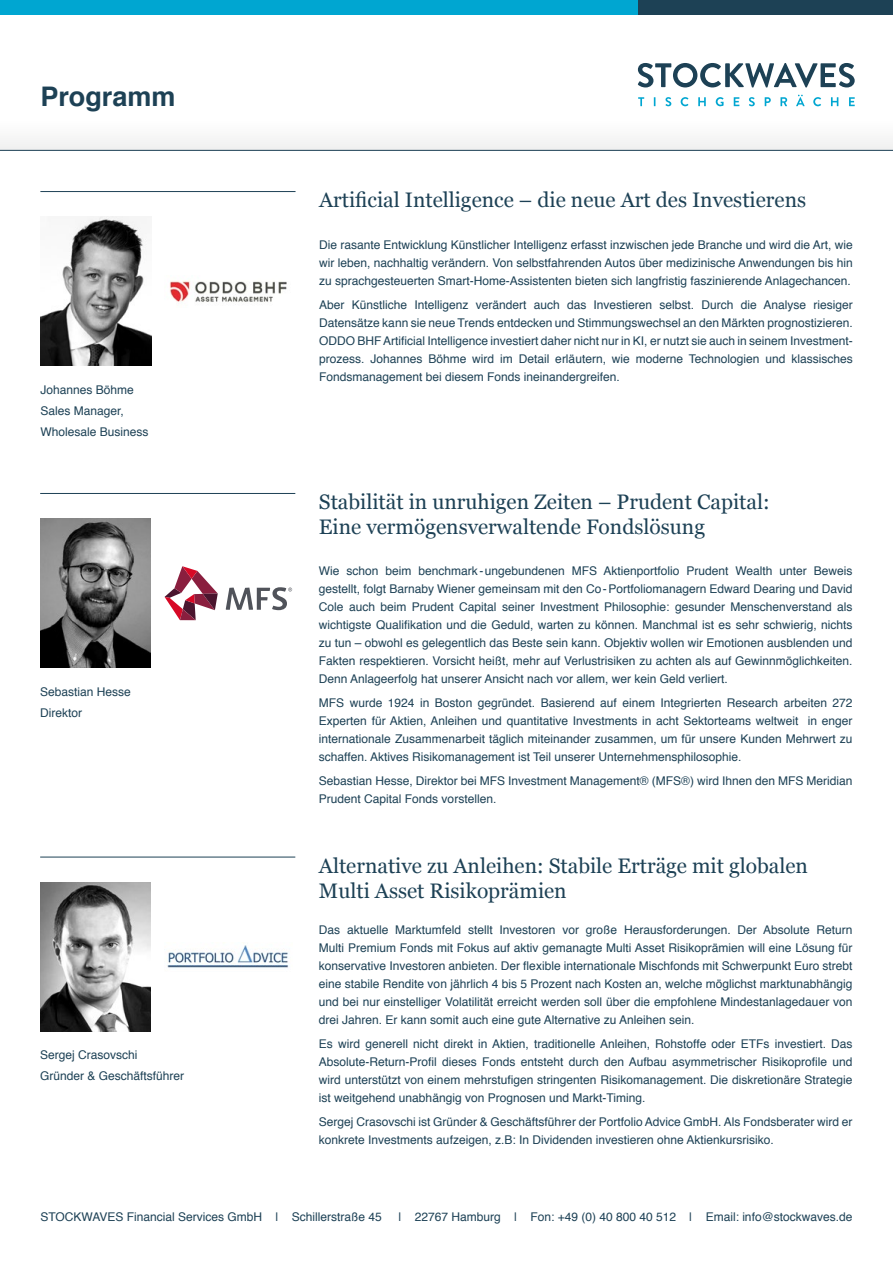
<style>
.page{position:relative;width:893px;height:1263px;background:#fff}
.page>*{position:absolute;margin:0;border:0;box-sizing:border-box;transform-origin:0 0}
.t1{font:700 27px "Helvetica";color:#1d4155}
.t2{font:21px/25.2px "Georgia";color:#1d4155}
.t3{font:12px/18px "Helvetica";color:#1d4155;text-align:justify}
</style>
<div class="page">
<div style="left:0;top:0;width:132px;height:14px;background:#00a6d1"></div>
<div style="left:131px;top:0;width:301px;height:14px;background:#00a6d1"></div>
<div style="left:431px;top:0;width:239px;height:14px;background:#00a6d1"></div>
<div style="left:638px;top:0;width:255px;height:14px;background:#1d4155"></div>
<div style="left:0;top:120px;width:893px;height:31px;background:#f7f7f7"></div>
<svg style="left:638px;top:97px;width:6px;height:9px"></svg>
<svg style="left:665px;top:97px;width:6px;height:9px"></svg>
<svg style="left:681px;top:97px;width:7px;height:9px"></svg>
<svg style="left:698px;top:97px;width:8px;height:9px"></svg>
<svg style="left:716px;top:97px;width:8px;height:9px"></svg>
<svg style="left:734px;top:97px;width:5px;height:9px"></svg>
<svg style="left:749px;top:97px;width:6px;height:9px"></svg>
<svg style="left:765px;top:97px;width:6px;height:9px"></svg>
<svg style="left:780px;top:97px;width:7px;height:9px"></svg>
<svg style="left:796px;top:95px;width:9px;height:11px"></svg>
<svg style="left:813px;top:97px;width:8px;height:9px"></svg>
<svg style="left:831px;top:97px;width:7px;height:9px"></svg>
<svg style="left:849px;top:97px;width:6px;height:9px"></svg>
<svg style="left:638px;top:63px;width:217px;height:24px"></svg>
<hr style="left:0;top:150px;width:893px;height:1px;background:#1d4155">
<hr style="left:40px;top:493px;width:255px;height:1px;background:#1d4155">
<img style="left:40px;top:519px;width:111px;height:149px">
<svg style="left:165px;top:566px;width:53px;height:54px"></svg>
<svg style="left:226px;top:587px;width:66px;height:23px"></svg>
<hr style="left:40px;top:857px;width:255px;height:1px;background:#1d4155">
<img style="left:40px;top:882px;width:111px;height:149px">
<img style="left:167px;top:945px;width:122px;height:23px">
<hr style="left:40px;top:191px;width:256px;height:1px;background:#1d4155">
<img style="left:41px;top:217px;width:110px;height:149px">
<img style="left:170px;top:280px;width:117px;height:23px">
<h1 class="t1" style="left:40px;top:75px;width:137px">Programm</h1>
<p class="t3" style="left:40px;top:379px;width:110px;line-height:21px;text-align:left">Johannes Böhme<br>Sales Manager,<br>Wholesale Business</p>
<p class="t3" style="left:40px;top:681px;width:92px;line-height:21px">Sebastian Hesse<br>Direktor</p>
<p class="t3" style="left:40px;top:1045px;width:146px;line-height:21px">Sergej Crasovschi<br>Gründer &amp; Geschäftsführer</p>
<h2 class="t2" style="left:319px;top:187px;width:488px">Artificial Intelligence – die neue Art des Investierens</h2>
<p class="t3" style="left:319px;top:236px;width:535px">Die rasante Entwicklung Künstlicher Intelligenz erfasst inzwischen jede Branche und wird die Art, wie wir leben, nachhaltig verändern. Von selbstfahrenden Autos über medizinische Anwendungen bis hin zu sprachgesteuerten Smart-Home-Assistenten bieten sich langfristig faszinierende Anlagechancen.</p>
<p class="t3" style="left:319px;top:296px;width:535px">Aber Künstliche Intelligenz verändert auch das Investieren selbst. Durch die Analyse riesiger Datensätze kann sie neue Trends entdecken und Stimmungswechsel an den Märkten prognostizieren.<br>ODDO BHF Artificial Intelligence investiert daher nicht nur in KI, er nutzt sie auch in seinem Investment&shy;prozess. Johannes Böhme wird im Detail erläutern, wie moderne Technologien und klassisches Fondsmanagement bei diesem Fonds ineinandergreifen.</p>
<h2 class="t2" style="left:319px;top:488px;width:452px">Stabilität in unruhigen Zeiten – Prudent Capital:<br>Eine vermögensverwaltende Fondslösung</h2>
<p class="t3" style="left:319px;top:562px;width:535px">Wie schon beim benchmark -ungebundenen MFS Aktienportfolio Prudent Wealth unter Beweis gestellt, folgt Barnaby Wiener gemeinsam mit den Co-Portfoliomanagern Edward Dearing und David Cole auch beim Prudent Capital seiner Investment Philosophie: gesunder Menschenverstand als wichtigste Qualifikation und die Geduld, warten zu können. Manchmal ist es sehr schwierig, nichts zu tun – obwohl es gelegentlich das Beste sein kann. Objektiv wollen wir Emotionen ausblenden und Fakten respektieren. Vorsicht heißt, mehr auf Verlustrisiken zu achten als auf Gewinnmöglichkeiten.<br>Denn Anlageerfolg hat unserer Ansicht nach vor allem, wer kein Geld verliert.</p>
<p class="t3" style="left:319px;top:694px;width:535px">MFS wurde 1924 in Boston gegründet. Basierend auf einem Integrierten Research arbeiten 272<br>Experten für Aktien, Anleihen und quantitative Investments in acht Sektorteams weltweit in enger internationale Zusammenarbeit täglich miteinander zusammen, um für unsere Kunden Mehrwert zu schaffen. Aktives Risikomanagement ist Teil unserer Unternehmensphilosophie.</p>
<p class="t3" style="left:319px;top:772px;width:535px">Sebastian Hesse, Direktor bei MFS Investment Management® (MFS®) wird Ihnen den MFS Meridian<br>Prudent Capital Fonds vorstellen.</p>
<h2 class="t2" style="left:319px;top:852px;width:491px">Alternative zu Anleihen: Stabile Erträge mit globalen<br>Multi Asset Risikoprämien</h2>
<p class="t3" style="left:319px;top:921px;width:535px">Das aktuelle Marktumfeld stellt Investoren vor große Herausforderungen. Der Absolute Return Multi Premium Fonds mit Fokus auf aktiv gemanagte Multi Asset Risikoprämien will eine Lösung für konservative Investoren anbieten. Der flexible internationale Mischfonds mit Schwerpunkt Euro strebt eine stabile Rendite von jährlich 4 bis 5 Prozent nach Kosten an, welche möglichst marktunabhängig und bei nur einstelliger Volatilität erreicht werden soll über die empfohlene Mindestanlagedauer von drei Jahren. Er kann somit auch eine gute Alternative zu Anleihen sein.</p>
<p class="t3" style="left:319px;top:1035px;width:535px">Es wird generell nicht direkt in Aktien, traditionelle Anleihen, Rohstoffe oder ETFs investiert. Das Absolute-Return-Profil dieses Fonds entsteht durch den Aufbau asymmetrischer Risikoprofile und wird unterstützt von einem mehrstufigen stringenten Risikomanagement. Die diskretionäre Strategie ist weitgehend unabhängig von Prognosen und Markt-Timing.</p>
<p class="t3" style="left:319px;top:1113px;width:535px">Sergej Crasovschi ist Gründer &amp; Geschäftsführer der Portfolio Advice GmbH. Als Fondsberater wird er konkrete Investments aufzeigen, z.B: In Dividenden investieren ohne Aktienkursrisiko.</p>
<p class="t3" style="left:40px;top:1208px;width:343px">STOCKWAVES Financial Services GmbH | Schillerstraße 45</p>
<p class="t3" style="left:398px;top:1208px;width:456px">| 22767 Hamburg | Fon: +49 (0) 40 800 40 512 | Email: info@stockwaves.de</p>
</div>
